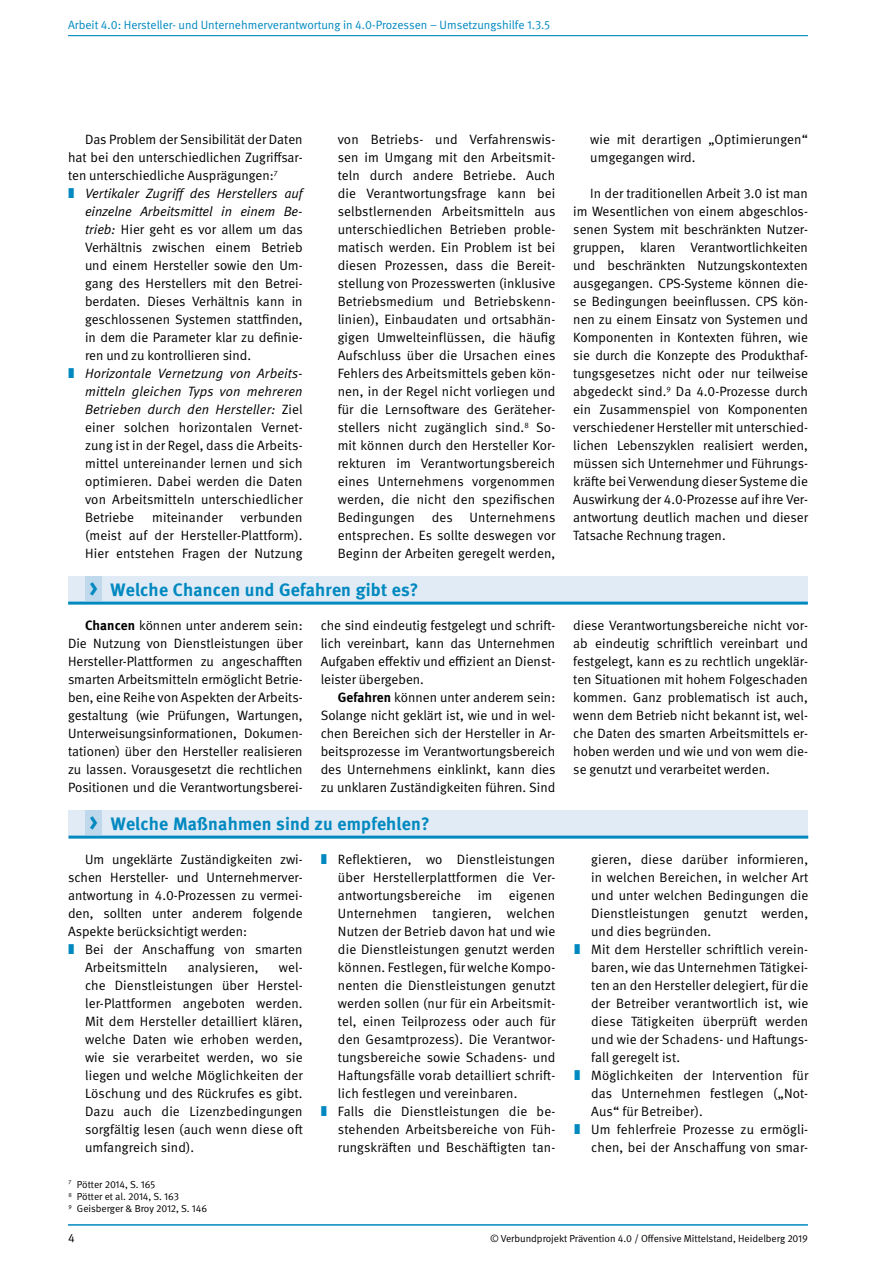
<style>
.page{position:relative;width:893px;height:1263px;background:#fff}
.page>*{position:absolute;margin:0;border:0;box-sizing:border-box;transform-origin:0 0}
.t1{font:700 18px "DGUV Meta";letter-spacing:.01em;color:#0089c0}
.P_Fließtext__Einzug{font:13.5px/18px "DGUV Meta";letter-spacing:.005em;color:#000;text-align:justify}
.t2{font:12px "DGUV Meta";color:#0089c0}
.t3{font:12px "DGUV Meta";color:#000}
._02_Quellen_2_Zeiche{font:10.2px "DGUV Meta";color:#000}
.s1{font-style:italic}
.s2{font-size:28.5px}
.s3{font-weight:700}
</style>
<div class="page">
<hr style="left:68px;top:35px;width:740px;height:1px;background:#0089c0">
<hr style="left:68px;top:1224px;width:740px;height:2px;background:#0089c0">
<div style="left:68px;top:810px;width:740px;height:26px;background:#e1ebf5"></div>
<hr style="left:68px;top:836px;width:740px;height:3px;background:#0089c0">
<div style="left:85px;top:810px;width:17px;height:26px;background:#bfd8eb"></div>
<div style="left:68px;top:576px;width:740px;height:26px;background:#e1ebf5"></div>
<hr style="left:68px;top:602px;width:740px;height:3px;background:#0089c0">
<div style="left:85px;top:576px;width:16px;height:26px;background:#bfd8eb"></div>
<p class="t2" style="left:68px;top:18px;width:484px">Arbeit 4.0: Hersteller- und Unternehmerverantwortung in 4.0-Prozessen – Umsetzungshilfe 1.3.5</p>
<p class="P_Fließtext__Einzug" style="left:68px;top:131px;width:236px;text-indent:17px">Das Problem der Sensibilität der Daten hat bei den unterschiedlichen Zugriffsar&shy;ten unterschiedliche Ausprägungen:<sup>7</sup></p>
<p class="P_Fließtext__Einzug" style="left:85px;top:185px;width:219px"><span class="s1">Vertikaler Zugriff des Herstellers auf einzelne Arbeitsmittel in einem Be&shy;trieb:</span> Hier geht es vor allem um das Verhältnis zwischen einem Betrieb und einem Hersteller sowie den Um&shy;gang des Herstellers mit den Betrei&shy;berdaten. Dieses Verhältnis kann in geschlossenen Systemen stattfinden, in dem die Parameter klar zu definie&shy;ren und zu kontrollieren sind.</p>
<p class="P_Fließtext__Einzug" style="left:85px;top:365px;width:219px"><span class="s1">Horizontale Vernetzung von Arbeits&shy;mitteln gleichen Typs von mehreren Betrieben durch den Hersteller:</span> Ziel einer solchen horizontalen Vernet&shy;zung ist in der Regel, dass die Arbeits&shy;mittel untereinander lernen und sich optimieren. Dabei werden die Daten von Arbeitsmitteln unterschiedlicher Betriebe</p>
<p class="P_Fließtext__Einzug" style="left:85px;top:509px;width:219px;text-indent:155px">verbunden (meist auf der Hersteller-Plattform).<br>Hier entstehen Fragen der Nutzung</p>
<p class="P_Fließtext__Einzug" style="left:152px;top:509px;width:72px">miteinander</p>
<p class="P_Fließtext__Einzug" style="left:338px;top:131px;width:219px">von Betriebs- und Verfahrenswis&shy;sen im Umgang mit den Arbeitsmit&shy;teln durch andere Betriebe. Auch die Verantwortungsfrage kann bei selbstlernenden Arbeitsmitteln aus unterschiedlichen Betrieben proble&shy;matisch werden. Ein Problem ist bei diesen Prozessen, dass die Bereit&shy;stellung von Prozesswerten (inklusive Betriebsmedium und Betriebskenn&shy;linien), Einbaudaten und ortsabhän&shy;gigen Umwelteinflüssen, die häufig Aufschluss über die Ursachen eines Fehlers des Arbeitsmittels geben kön&shy;nen, in der Regel nicht vorliegen und für die Lernsoftware des Geräteher&shy;stellers nicht zugänglich sind.<sup>8</sup> So&shy;mit können durch den Hersteller Kor&shy;rekturen im Verantwortungsbereich eines Unternehmens vorgenommen werden, die nicht den spezifischen Bedingungen</p>
<p class="P_Fließtext__Einzug" style="left:338px;top:509px;width:219px;text-indent:94px">des Unternehmens entsprechen. Es sollte deswegen vor Beginn der Arbeiten geregelt werden,</p>
<p class="t1" style="left:89px;top:579px;width:331px"><span class="s2">›</span> Welche Chancen und Gefahren gibt es?</p>
<p class="P_Fließtext__Einzug" style="left:68px;top:617px;width:236px;text-indent:17px"><span class="s3">Chancen</span> können unter anderem sein:<br>Die Nutzung von Dienstleistungen über Hersteller-Plattformen zu angeschafften smarten Arbeitsmitteln ermöglicht Betrie&shy;ben, eine Reihe von Aspekten der Arbeits&shy;gestaltung (wie Prüfungen, Wartungen, Unterweisungsinformationen, Dokumen&shy;tationen) über den Hersteller realisieren zu lassen. Vorausgesetzt die rechtlichen Positionen und die Verantwortungsberei-</p>
<p class="P_Fließtext__Einzug" style="left:321px;top:617px;width:236px">che sind eindeutig festgelegt und schrift&shy;lich vereinbart, kann das Unternehmen Aufgaben effektiv und effizient an Dienst&shy;leister übergeben.</p>
<p class="P_Fließtext__Einzug" style="left:321px;top:689px;width:236px;text-indent:17px"><span class="s3">Gefahren</span> können unter anderem sein:<br>Solange nicht geklärt ist, wie und in wel&shy;chen Bereichen sich der Hersteller in Ar&shy;beitsprozesse im Verantwortungsbereich des Unternehmens einklinkt, kann dies zu unklaren Zuständigkeiten führen. Sind</p>
<p class="t1" style="left:90px;top:813px;width:342px"><span class="s2">›</span> Welche Maßnahmen sind zu empfehlen?</p>
<p class="P_Fließtext__Einzug" style="left:68px;top:851px;width:236px;text-indent:17px">Um ungeklärte Zuständigkeiten zwi&shy;schen Hersteller- und Unternehmerver&shy;antwortung in 4.0-Prozessen zu vermei&shy;den, sollten unter anderem folgende Aspekte berücksichtigt werden:</p>
<p class="P_Fließtext__Einzug" style="left:85px;top:941px;width:219px">Bei der Anschaffung von smarten<br>Arbeitsmitteln</p>
<p class="P_Fließtext__Einzug" style="left:338px;top:851px;width:219px">Reflektieren, wo Dienstleistungen über Herstellerplattformen die Ver&shy;antwortungsbereiche im eigenen Unternehmen tangieren, welchen Nutzen der Betrieb davon hat und wie die Dienstleistungen genutzt werden können. Festlegen, für welche Kompo&shy;nenten die Dienstleistungen genutzt werden sollen (nur für ein Arbeitsmit&shy;tel, einen Teilprozess oder auch für den Gesamtprozess). Die Verantwor&shy;tungsbereiche sowie Schadens- und Haftungsfälle vorab detailliert schrift&shy;lich festlegen und vereinbaren.</p>
<p class="P_Fließtext__Einzug" style="left:338px;top:1103px;width:219px">Falls die Dienstleistungen die be&shy;stehenden Arbeitsbereiche von Füh&shy;rungskräften und Beschäftigten tan-</p>
<p class="P_Fließtext__Einzug" style="left:85px;top:959px;width:219px;text-indent:194px">wel&shy;che Dienstleistungen über Herstel&shy;ler-Plattformen angeboten werden.<br>Mit dem Hersteller detailliert klären, welche Daten wie erhoben werden, wie sie verarbeitet werden, wo sie liegen und welche Möglichkeiten der Löschung und des Rückrufes es gibt.<br>Dazu auch die Lizenzbedingungen sorgfältig lesen (auch wenn diese oft umfangreich sind).</p>
<p class="P_Fließtext__Einzug" style="left:188px;top:959px;width:73px">analysieren,</p>
<p class="_02_Quellen_2_Zeiche" style="left:68px;top:1178px;width:88px"><sup>7</sup> Pötter 2014, S. 165</p>
<p class="_02_Quellen_2_Zeiche" style="left:68px;top:1190px;width:112px"><sup>8</sup> Pötter et al. 2014, S. 163</p>
<p class="_02_Quellen_2_Zeiche" style="left:68px;top:1203px;width:140px"><sup>9</sup> Geisberger &amp; Broy 2012, S. 146</p>
<p class="P_Fließtext__Einzug" style="left:590px;top:131px;width:219px">wie mit derartigen „Optimierungen“ umgegangen wird.</p>
<p class="P_Fließtext__Einzug" style="left:573px;top:185px;width:236px;text-indent:17px">In der traditionellen Arbeit 3.0 ist man im Wesentlichen von einem abgeschlos&shy;senen System mit beschränkten Nutzer&shy;gruppen, klaren Verantwortlichkeiten und beschränkten Nutzungskontexten ausgegangen. CPS-Systeme können die&shy;se Bedingungen beeinflussen. CPS kön&shy;nen zu einem Einsatz von Systemen und Komponenten in Kontexten führen, wie sie durch die Konzepte des Produkthaf&shy;tungsgesetzes nicht oder nur teilweise abgedeckt sind.<sup>9</sup> Da 4.0-Prozesse durch ein Zusammenspiel von Komponenten verschiedener Hersteller mit unterschied&shy;lichen Lebenszyklen realisiert werden, müssen sich Unternehmer und Führungs&shy;kräfte bei Verwendung dieser Systeme die Auswirkung der 4.0-Prozesse auf ihre Ver&shy;antwortung deutlich machen und dieser Tatsache Rechnung tragen.</p>
<p class="P_Fließtext__Einzug" style="left:573px;top:617px;width:236px">diese Verantwortungsbereiche nicht vor&shy;ab eindeutig schriftlich vereinbart und festgelegt, kann es zu rechtlich ungeklär&shy;ten Situationen mit hohem Folgeschaden kommen. Ganz problematisch ist auch, wenn dem Betrieb nicht bekannt ist, wel&shy;che Daten des smarten Arbeitsmittels er&shy;hoben werden und wie und von wem die&shy;se genutzt und verarbeitet werden.</p>
<p class="P_Fließtext__Einzug" style="left:591px;top:851px;width:219px">gieren, diese darüber informieren, in welchen Bereichen, in welcher Art und unter welchen Bedingungen die Dienstleistungen genutzt werden, und dies begründen.</p>
<p class="P_Fließtext__Einzug" style="left:591px;top:941px;width:219px">Mit dem Hersteller schriftlich verein&shy;baren, wie das Unternehmen Tätigkei&shy;ten an den Hersteller delegiert, für die der Betreiber verantwortlich ist, wie diese Tätigkeiten überprüft werden und wie der Schadens- und Haftungs&shy;fall geregelt ist.</p>
<p class="P_Fließtext__Einzug" style="left:591px;top:1067px;width:219px">Möglichkeiten der Intervention für das Unternehmen festlegen („Not-Aus“ für Betreiber).</p>
<p class="P_Fließtext__Einzug" style="left:591px;top:1121px;width:219px">Um fehlerfreie Prozesse zu ermögli&shy;chen, bei der Anschaffung von smar-</p>
<p class="t3" style="left:68px;top:1231px;width:8px">4</p>
<p class="_02_Quellen_2_Zeiche" style="left:490px;top:1233px;width:319px">© Verbundprojekt Prävention 4.0 / Offensive Mittelstand, Heidelberg 2019</p>
</div>
